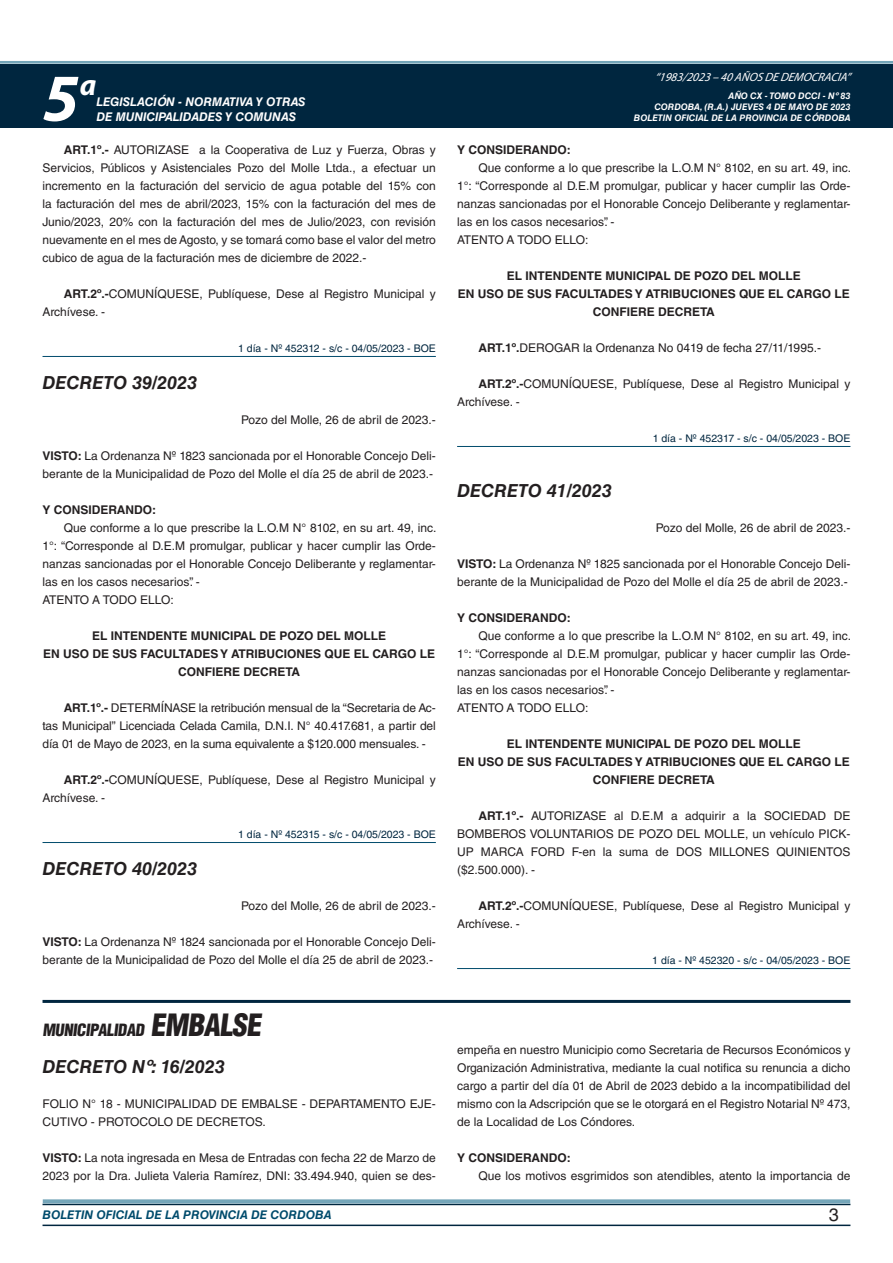
<style>
.page{position:relative;width:893px;height:1263px;background:#fff}
.page>*{position:absolute;margin:0;border:0;box-sizing:border-box;transform-origin:0 0}
.t1{font:italic 700 67.5px "Myriad Pro";color:#fff}
.t2{font:italic 700 30px "Myriad Pro";color:#fff}
.NOMBRE_DE_MINISTERIO{font:italic 700 18px "Helvetica LT Std";color:#231f20}
.t3{font:18px "Helvetica LT Std";color:#231f20}
.BASE{font:900 condensed 16.5px "Helvetica LT Std";color:#231f20}
.BASE-2{font:12px/18px "Helvetica LT Std";color:#231f20}
.RESUELVE{font:700 12px/18px "Helvetica LT Std";color:#231f20;text-align:center}
.FECHA{font:12px "Helvetica LT Std";color:#231f20}
.BASE-3{font:700 12px "Helvetica LT Std";color:#231f20}
.t4{font:italic 700 12px "Helvetica LT Std";color:#fff}
.t5{font:italic 700 12px "Helvetica LT Std";color:#004b6c}
.t6{font:italic 12px "Myriad Pro";color:#fff}
.FECHA_DE_VENCIMIENTO{font:10.5px "Helvetica LT Std";color:#00263f}
.t7{font:italic 700 9px/10.8px "Helvetica LT Std";color:#fff;text-align:right}
.s1{font-weight:700}
.s2{font-size:30px}
</style>
<div class="page">
<div style="left:0;top:61px;width:893px;height:6px;background:#fff;opacity:.75"></div>
<div style="left:0;top:64px;width:893px;height:64px;background:#00263f"></div>
<hr style="left:43px;top:1224px;width:807px;height:2px;background:#00263f">
<div style="left:42px;top:1198px;width:809px;height:8px;background:#fff;opacity:.75"></div>
<hr style="left:43px;top:356px;width:393px;height:1px;background:#004b6c">
<hr style="left:43px;top:842px;width:393px;height:1px;background:#004b6c">
<hr style="left:457px;top:446px;width:393px;height:1px;background:#004b6c">
<hr style="left:457px;top:968px;width:393px;height:1px;background:#004b6c">
<hr style="left:43px;top:1000px;width:807px;height:3px;background:#00263f">
<h1 class="t1" style="left:43px;top:54px;width:38px">5</h1>
<h2 class="t2" style="left:80px;top:66px;width:18px">a</h2>
<p class="t4" style="left:96px;top:95px;width:211px">LEGISLACIÓN - NORMATIVA Y OTRAS</p>
<p class="t4" style="left:96px;top:109px;width:201px">DE MUNICIPALIDADES Y COMUNAS</p>
<p class="BASE-2" style="left:43px;top:141px;width:395px;text-align:justify;text-indent:21px"><span class="s1">ART.1º.-</span> AUTORIZASE a la Cooperativa de Luz y Fuerza, Obras y Servicios, Públicos y Asistenciales Pozo del Molle Ltda., a efectuar un incremento en la facturación del servicio de agua potable del 15% con la facturación del mes de abril/2023, 15% con la facturación del mes de Junio/2023, 20% con la facturación del mes de Julio/2023, con revisión nuevamente en el mes de Agosto, y se tomará como base el valor del metro cubico de agua de la facturación mes de diciembre de 2022.-</p>
<p class="BASE-2" style="left:43px;top:285px;width:395px;text-indent:21px"><span class="s1">ART.2º.-</span>COMUNÍQUESE, Publíquese, Dese al Registro Municipal y<br>Archívese. -</p>
<p class="FECHA_DE_VENCIMIENTO" style="left:238px;top:342px;width:199px">1 día - Nº 452312 - s/c - 04/05/2023 - BOE</p>
<p class="NOMBRE_DE_MINISTERIO" style="left:43px;top:372px;width:156px">DECRETO 39/2023</p>
<p class="FECHA" style="left:241px;top:413px;width:196px">Pozo del Molle, 26 de abril de 2023.-</p>
<p class="BASE-2" style="left:43px;top:447px;width:395px"><span class="s1">VISTO:</span> La Ordenanza Nº 1823 sancionada por el Honorable Concejo Deli&shy;berante de la Municipalidad de Pozo del Molle el día 25 de abril de 2023.-</p>
<p class="BASE-3" style="left:43px;top:502px;width:115px">Y CONSIDERANDO:</p>
<p class="BASE-2" style="left:43px;top:519px;width:396px;text-align:justify;text-indent:21px">Que conforme a lo que prescribe la L.O.M N° 8102, en su art. 49, inc.<br>1°: “Corresponde al D.E.M promulgar, publicar y hacer cumplir las Orde&shy;nanzas sancionadas por el Honorable Concejo Deliberante y reglamentar&shy;las en los casos necesarios”. -</p>
<p class="BASE-2" style="left:43px;top:591px;width:133px">ATENTO A TODO ELLO:</p>
<p class="RESUELVE" style="left:92px;top:626px;width:296px">EL INTENDENTE MUNICIPAL DE POZO DEL MOLLE</p>
<p class="RESUELVE" style="left:43px;top:644px;width:393px">EN USO DE SUS FACULTADES Y ATRIBUCIONES QUE EL CARGO LE<br>CONFIERE DECRETA</p>
<p class="BASE-2" style="left:43px;top:699px;width:395px;text-align:justify;text-indent:21px"><span class="s1">ART.1º.-</span> DETERMÍNASE la retribución mensual de la “Secretaria de Ac&shy;tas Municipal” Licenciada Celada Camila, D.N.I. N° 40.417.681, a partir del día 01 de Mayo de 2023, en la suma equivalente a $120.000 mensuales. -</p>
<p class="BASE-2" style="left:43px;top:771px;width:395px;text-indent:21px"><span class="s1">ART.2º.-</span>COMUNÍQUESE, Publíquese, Dese al Registro Municipal y<br>Archívese. -</p>
<p class="FECHA_DE_VENCIMIENTO" style="left:238px;top:828px;width:199px">1 día - Nº 452315 - s/c - 04/05/2023 - BOE</p>
<p class="NOMBRE_DE_MINISTERIO" style="left:43px;top:858px;width:156px">DECRETO 40/2023</p>
<p class="FECHA" style="left:241px;top:899px;width:196px">Pozo del Molle, 26 de abril de 2023.-</p>
<p class="BASE-2" style="left:43px;top:933px;width:395px"><span class="s1">VISTO:</span> La Ordenanza Nº 1824 sancionada por el Honorable Concejo Deli&shy;berante de la Municipalidad de Pozo del Molle el día 25 de abril de 2023.-</p>
<p class="BASE" style="left:43px;top:1019px;width:225px">MUNICIPALIDAD <span class="s2">EMBALSE</span></p>
<p class="NOMBRE_DE_MINISTERIO" style="left:43px;top:1056px;width:184px">DECRETO Nº: 16/2023</p>
<p class="BASE-2" style="left:43px;top:1095px;width:395px">FOLIO N° 18 - MUNICIPALIDAD DE EMBALSE - DEPARTAMENTO EJE-<br>CUTIVO - PROTOCOLO DE DECRETOS.</p>
<p class="BASE-2" style="left:43px;top:1149px;width:395px"><span class="s1">VISTO:</span> La nota ingresada en Mesa de Entradas con fecha 22 de Marzo de<br>2023 por la Dra. Julieta Valeria Ramírez, DNI: 33.494.940, quien se des-</p>
<p class="t6" style="left:655px;top:70px;width:197px">“ 1983/2023 – 40 AÑOS DE DEMOCRACIA”</p>
<p class="t7" style="left:634px;top:91px;width:218px">AÑO CX - TOMO DCCI - Nº 83<br>CORDOBA, (R.A.) JUEVES 4 DE MAYO DE 2023<br>BOLETIN OFICIAL DE LA PROVINCIA DE CÓRDOBA</p>
<p class="BASE-3" style="left:457px;top:142px;width:115px">Y CONSIDERANDO:</p>
<p class="BASE-2" style="left:457px;top:159px;width:396px;text-align:justify;text-indent:21px">Que conforme a lo que prescribe la L.O.M N° 8102, en su art. 49, inc.<br>1°: “Corresponde al D.E.M promulgar, publicar y hacer cumplir las Orde&shy;nanzas sancionadas por el Honorable Concejo Deliberante y reglamentar&shy;las en los casos necesarios”. -</p>
<p class="BASE-2" style="left:457px;top:231px;width:133px">ATENTO A TODO ELLO:</p>
<p class="RESUELVE" style="left:507px;top:266px;width:296px">EL INTENDENTE MUNICIPAL DE POZO DEL MOLLE</p>
<p class="RESUELVE" style="left:458px;top:284px;width:393px">EN USO DE SUS FACULTADES Y ATRIBUCIONES QUE EL CARGO LE<br>CONFIERE DECRETA</p>
<p class="BASE-2" style="left:478px;top:339px;width:344px"><span class="s1">ART.1º.</span>DEROGAR la Ordenanza No 0419 de fecha 27/11/1995.-</p>
<p class="BASE-2" style="left:457px;top:375px;width:395px;text-indent:21px"><span class="s1">ART.2º.-</span>COMUNÍQUESE, Publíquese, Dese al Registro Municipal y<br>Archívese. -</p>
<p class="FECHA_DE_VENCIMIENTO" style="left:653px;top:432px;width:199px">1 día - Nº 452317 - s/c - 04/05/2023 - BOE</p>
<p class="NOMBRE_DE_MINISTERIO" style="left:457px;top:480px;width:156px">DECRETO 41/2023</p>
<p class="FECHA" style="left:656px;top:521px;width:196px">Pozo del Molle, 26 de abril de 2023.-</p>
<p class="BASE-2" style="left:457px;top:555px;width:395px"><span class="s1">VISTO:</span> La Ordenanza Nº 1825 sancionada por el Honorable Concejo Deli&shy;berante de la Municipalidad de Pozo del Molle el día 25 de abril de 2023.-</p>
<p class="BASE-3" style="left:457px;top:610px;width:115px">Y CONSIDERANDO:</p>
<p class="BASE-2" style="left:457px;top:627px;width:396px;text-align:justify;text-indent:21px">Que conforme a lo que prescribe la L.O.M N° 8102, en su art. 49, inc.<br>1°: “Corresponde al D.E.M promulgar, publicar y hacer cumplir las Orde&shy;nanzas sancionadas por el Honorable Concejo Deliberante y reglamentar&shy;las en los casos necesarios”. -</p>
<p class="BASE-2" style="left:457px;top:699px;width:133px">ATENTO A TODO ELLO:</p>
<p class="RESUELVE" style="left:507px;top:734px;width:296px">EL INTENDENTE MUNICIPAL DE POZO DEL MOLLE</p>
<p class="RESUELVE" style="left:458px;top:752px;width:393px">EN USO DE SUS FACULTADES Y ATRIBUCIONES QUE EL CARGO LE<br>CONFIERE DECRETA</p>
<p class="BASE-2" style="left:457px;top:807px;width:395px;text-align:justify;text-indent:21px"><span class="s1">ART.1º.-</span> AUTORIZASE al D.E.M a adquirir a la SOCIEDAD DE BOMBEROS VOLUNTARIOS DE POZO DEL MOLLE, un vehículo PICK-UP MARCA FORD F-en la suma de DOS MILLONES QUINIENTOS ($2.500.000). -</p>
<p class="BASE-2" style="left:457px;top:897px;width:395px;text-indent:21px"><span class="s1">ART.2º.-</span>COMUNÍQUESE, Publíquese, Dese al Registro Municipal y<br>Archívese. -</p>
<p class="FECHA_DE_VENCIMIENTO" style="left:652px;top:954px;width:200px">1 día - Nº 452320 - s/c - 04/05/2023 - BOE</p>
<p class="BASE-2" style="left:457px;top:1041px;width:395px;text-align:justify">empeña en nuestro Municipio como Secretaria de Recursos Económicos y Organización Administrativa, mediante la cual notifica su renuncia a dicho cargo a partir del día 01 de Abril de 2023 debido a la incompatibilidad del mismo con la Adscripción que se le otorgará en el Registro Notarial Nº 473, de la Localidad de Los Cóndores.</p>
<p class="BASE-3" style="left:457px;top:1150px;width:115px">Y CONSIDERANDO:</p>
<p class="BASE-2" style="left:478px;top:1167px;width:374px">Que los motivos esgrimidos son atendibles, atento la importancia de</p>
<p class="t5" style="left:43px;top:1208px;width:290px">BOLETIN OFICIAL DE LA PROVINCIA DE CORDOBA</p>
<h3 class="t3" style="left:829px;top:1204px;width:12px">3</h3>
</div>
